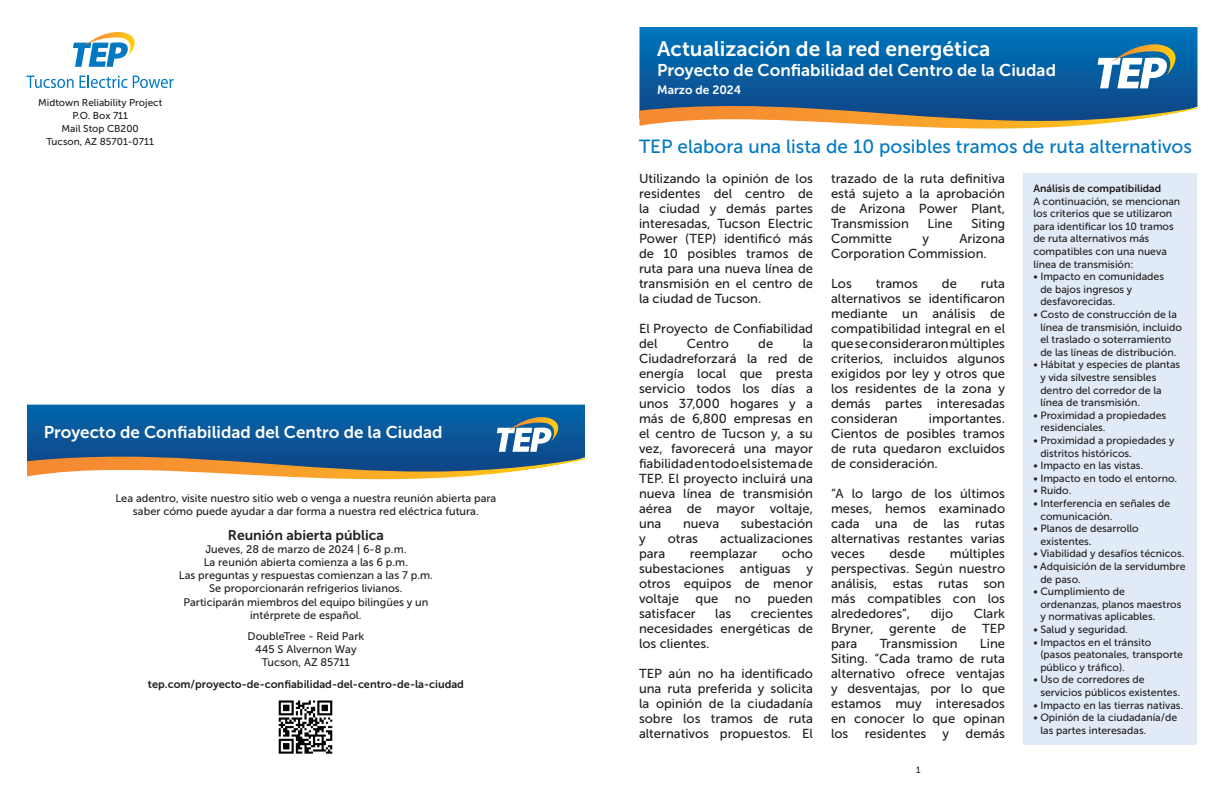
<style>
.page{position:relative;width:1224px;height:792px;background:#fff}
.page>*{position:absolute;margin:0;border:0;box-sizing:border-box;transform-origin:0 0}
.t1{font:21px "Museo Sans 700";color:#fff}
.t2{font:19px "Museo Sans 500";color:#0079c2}
.t3{font:17px "Museo Sans 700";color:#fff}
.t4{font:14px "Museo Sans 700";color:#231f20}
.t5{font:13px/15px "Museo Sans 500";color:#231f20;text-align:justify}
.t6{font:12px "Museo Sans 700";color:#fff}
.t7{font:11px/13.2px "Museo Sans 500";color:#231f20;text-align:center}
.t8{font:11px "Museo Sans 700";color:#231f20}
.t9{font:10.5px/12.6px "Museo Sans 500";color:#231f20}
.t10{font:10.5px "Museo Sans 700";color:#231f20}
.t11{font:10px/13px "Museo Sans 500";color:#231f20;text-align:center}
.t12{font:9px "Museo Sans 500";color:#231f20}
</style>
<div class="page">
<svg style="left:73px;top:32px;width:62px;height:35px"></svg>
<svg style="left:26px;top:76px;width:48px;height:12px"></svg>
<svg style="left:80px;top:75px;width:94px;height:13px"></svg>
<svg style="left:639px;top:27px;width:558px;height:79px;background:#0561a5"></svg>
<svg style="left:1098px;top:44px;width:89px;height:44px"></svg>
<svg style="left:639px;top:106px;width:559px;height:23px"></svg>
<svg style="left:27px;top:405px;width:558px;height:75px;background:#136fae"></svg>
<svg style="left:27px;top:417px;width:558px;height:62px;background:#4b7290"></svg>
<div style="left:1023px;top:173px;width:174px;height:571px;background:#e1ebf7"></div>
<img style="left:278px;top:700px;width:55px;height:54px">
<p class="t11" style="left:38px;top:96px;width:126px">Midtown Reliability Project<br>P.O. Box 711<br>Mail Stop CB200<br>Tucson, AZ 85701-0711</p>
<h3 class="t3" style="left:44px;top:422px;width:400px">Proyecto de Confiabilidad del Centro de la Ciudad</h3>
<p class="t7" style="left:115px;top:491px;width:382px">Lea adentro, visite nuestro sitio web o venga a nuestra reunión abierta para saber cómo puede ayudar a dar forma a nuestra red eléctrica futura.</p>
<p class="t4" style="left:228px;top:527px;width:158px">Reunión abierta pública</p>
<p class="t7" style="left:179px;top:542px;width:256px">Jueves, 28 de marzo de 2024 | 6-8 p.m.<br>La reunión abierta comienza a las 6 p.m.<br>Las preguntas y respuestas comienzan a las 7 p.m.<br>Se proporcionarán refrigerios livianos.<br>Participarán miembros del equipo bilingües y un intérprete de español.</p>
<p class="t7" style="left:248px;top:630px;width:118px">DoubleTree - Reid Park<br>445 S Alvernon Way<br>Tucson, AZ 85711</p>
<p class="t8" style="left:148px;top:678px;width:318px">tep.com/proyecto-de-confiabilidad-del-centro-de-la-ciudad</p>
<h1 class="t1" style="left:657px;top:37px;width:335px">Actualización de la red energética</h1>
<h3 class="t3" style="left:657px;top:61px;width:400px">Proyecto de Confiabilidad del Centro de la Ciudad</h3>
<p class="t6" style="left:657px;top:83px;width:86px">Marzo de 2024</p>
<h2 class="t2" style="left:639px;top:136px;width:555px">TEP elabora una lista de 10 posibles tramos de ruta alternativos</h2>
<p class="t5" style="left:639px;top:171px;width:176px">Utilizando la opinión de los residentes del centro de la ciudad y demás partes interesadas, Tucson Electric Power (TEP) identificó más de 10 posibles tramos de ruta para una nueva línea de transmisión en el centro de la ciudad de Tucson.</p>
<p class="t5" style="left:639px;top:321px;width:176px">El Proyecto de Confiabilidad del</p>
<p class="t5" style="left:687px;top:336px;width:44px">Centro</p>
<p class="t5" style="left:758px;top:336px;width:17px">de</p>
<p class="t5" style="left:639px;top:336px;width:176px;text-indent:164px">la Ciudadreforzará la red de energía local que presta servicio todos los días a unos 37,000 hogares y a más de 6,800 empresas en el centro de Tucson y, a su vez, favorecerá una mayor fiabilidad en todo el sistema de TEP. El proyecto incluirá una nueva línea de transmisión aérea de mayor voltaje, una</p>
<p class="t5" style="left:683px;top:516px;width:38px">nueva</p>
<p class="t5" style="left:741px;top:516px;width:74px">subestación</p>
<p class="t5" style="left:639px;top:531px;width:8px">y</p>
<p class="t5" style="left:668px;top:531px;width:32px">otras</p>
<p class="t5" style="left:720px;top:531px;width:94px">actualizaciones</p>
<p class="t5" style="left:639px;top:546px;width:28px">para</p>
<p class="t5" style="left:690px;top:546px;width:69px">reemplazar</p>
<p class="t5" style="left:639px;top:546px;width:176px;text-indent:143px">ocho subestaciones antiguas y otros equipos de menor voltaje</p>
<p class="t5" style="left:696px;top:591px;width:24px">que</p>
<p class="t5" style="left:735px;top:591px;width:17px">no</p>
<p class="t5" style="left:767px;top:591px;width:47px">pueden</p>
<p class="t5" style="left:639px;top:606px;width:58px">satisfacer</p>
<p class="t5" style="left:715px;top:606px;width:18px">las</p>
<p class="t5" style="left:639px;top:606px;width:176px;text-indent:112px">crecientes necesidades energéticas de los clientes.</p>
<p class="t5" style="left:639px;top:666px;width:176px">TEP aún no ha identificado una ruta preferida y solicita la opinión de la ciudadanía sobre los tramos de ruta alternativos propuestos. El</p>
<p class="t5" style="left:831px;top:171px;width:176px">trazado de la ruta definitiva está sujeto a la aprobación de Arizona Power Plant, Transmission</p>
<p class="t5" style="left:928px;top:216px;width:27px">Line</p>
<p class="t5" style="left:971px;top:216px;width:35px">Siting</p>
<p class="t5" style="left:831px;top:231px;width:63px">Committe</p>
<p class="t5" style="left:922px;top:231px;width:8px">y</p>
<p class="t5" style="left:831px;top:231px;width:176px;text-indent:128px">Arizona<br>Corporation Commission.</p>
<p class="t5" style="left:831px;top:276px;width:22px">Los</p>
<p class="t5" style="left:876px;top:276px;width:44px">tramos</p>
<p class="t5" style="left:942px;top:276px;width:17px">de</p>
<p class="t5" style="left:831px;top:276px;width:176px;text-indent:150px">ruta alternativos se identificaron mediante un análisis de compatibilidad integral en el que se consideraron múltiples criterios, incluidos algunos exigidos por ley y otros que los residentes de la zona y demás partes interesadas consideran</p>
<p class="t5" style="left:831px;top:411px;width:176px;text-indent:98px">importantes.<br>Cientos de posibles tramos de ruta quedaron excluidos de consideración.</p>
<p class="t5" style="left:831px;top:486px;width:176px">“A lo largo de los últimos meses, hemos examinado cada una de las rutas alternativas restantes varias veces</p>
<p class="t5" style="left:831px;top:546px;width:176px;text-indent:119px">múltiples perspectivas. Según nuestro análisis, estas rutas son más compatibles con los alrededores”,</p>
<p class="t5" style="left:889px;top:546px;width:37px">desde</p>
<p class="t5" style="left:831px;top:606px;width:176px;text-indent:143px">Clark Bryner, gerente de TEP para</p>
<p class="t5" style="left:931px;top:606px;width:24px">dijo</p>
<p class="t5" style="left:831px;top:636px;width:176px;text-indent:149px">Line Siting. “Cada tramo de ruta alternativo ofrece ventajas y desventajas, por lo que estamos muy interesados en conocer lo que opinan los</p>
<p class="t5" style="left:880px;top:636px;width:79px">Transmission</p>
<p class="t5" style="left:865px;top:726px;width:63px">residentes</p>
<p class="t5" style="left:943px;top:726px;width:8px">y</p>
<p class="t5" style="left:966px;top:726px;width:41px">demás</p>
<p class="t12" style="left:916px;top:765px;width:6px">1</p>
<p class="t10" style="left:1033px;top:183px;width:129px">Análisis de compatibilidad</p>
<p class="t9" style="left:1033px;top:195px;width:148px">A continuación, se mencionan los criterios que se utilizaron para identificar los 10 tramos de ruta alternativos más compatibles con una nueva línea de transmisión:</p>
<p class="t9" style="left:1040px;top:270px;width:125px;text-indent:-7px">• Impacto en comunidades de bajos ingresos y desfavorecidas.</p>
<p class="t9" style="left:1040px;top:308px;width:143px;text-indent:-7px">• Costo de construcción de la línea de transmisión, incluido el traslado o soterramiento de las líneas de distribución.</p>
<p class="t9" style="left:1040px;top:359px;width:141px;text-indent:-7px">• Hábitat y especies de plantas y vida silvestre sensibles dentro del corredor de la línea de transmisión.</p>
<p class="t9" style="left:1040px;top:409px;width:127px;text-indent:-7px">• Proximidad a propiedades residenciales.</p>
<p class="t9" style="left:1040px;top:434px;width:136px;text-indent:-7px">• Proximidad a propiedades y distritos históricos.</p>
<p class="t9" style="left:1033px;top:459px;width:111px">• Impacto en las vistas.</p>
<p class="t9" style="left:1033px;top:472px;width:145px">• Impacto en todo el entorno.</p>
<p class="t9" style="left:1033px;top:485px;width:40px">• Ruido.</p>
<p class="t9" style="left:1040px;top:497px;width:132px;text-indent:-7px">• Interferencia en señales de comunicación.</p>
<p class="t9" style="left:1040px;top:522px;width:100px;text-indent:-7px">• Planos de desarrollo existentes.</p>
<p class="t9" style="left:1033px;top:548px;width:153px">• Viabilidad y desafíos técnicos.</p>
<p class="t9" style="left:1040px;top:560px;width:147px;text-indent:-7px">• Adquisición de la servidumbre de paso.</p>
<p class="t9" style="left:1040px;top:585px;width:143px;text-indent:-7px">• Cumplimiento de ordenanzas, planos maestros y normativas aplicables.</p>
<p class="t9" style="left:1033px;top:623px;width:96px">• Salud y seguridad.</p>
<p class="t9" style="left:1040px;top:636px;width:144px;text-indent:-7px">• Impactos en el tránsito (pasos peatonales, transporte público y tráfico).</p>
<p class="t9" style="left:1040px;top:674px;width:141px;text-indent:-7px">• Uso de corredores de servicios públicos existentes.</p>
<p class="t9" style="left:1033px;top:699px;width:151px">• Impacto en las tierras nativas.</p>
<p class="t9" style="left:1040px;top:711px;width:138px;text-indent:-7px">• Opinión de la ciudadanía/de las partes interesadas.</p>
</div>
